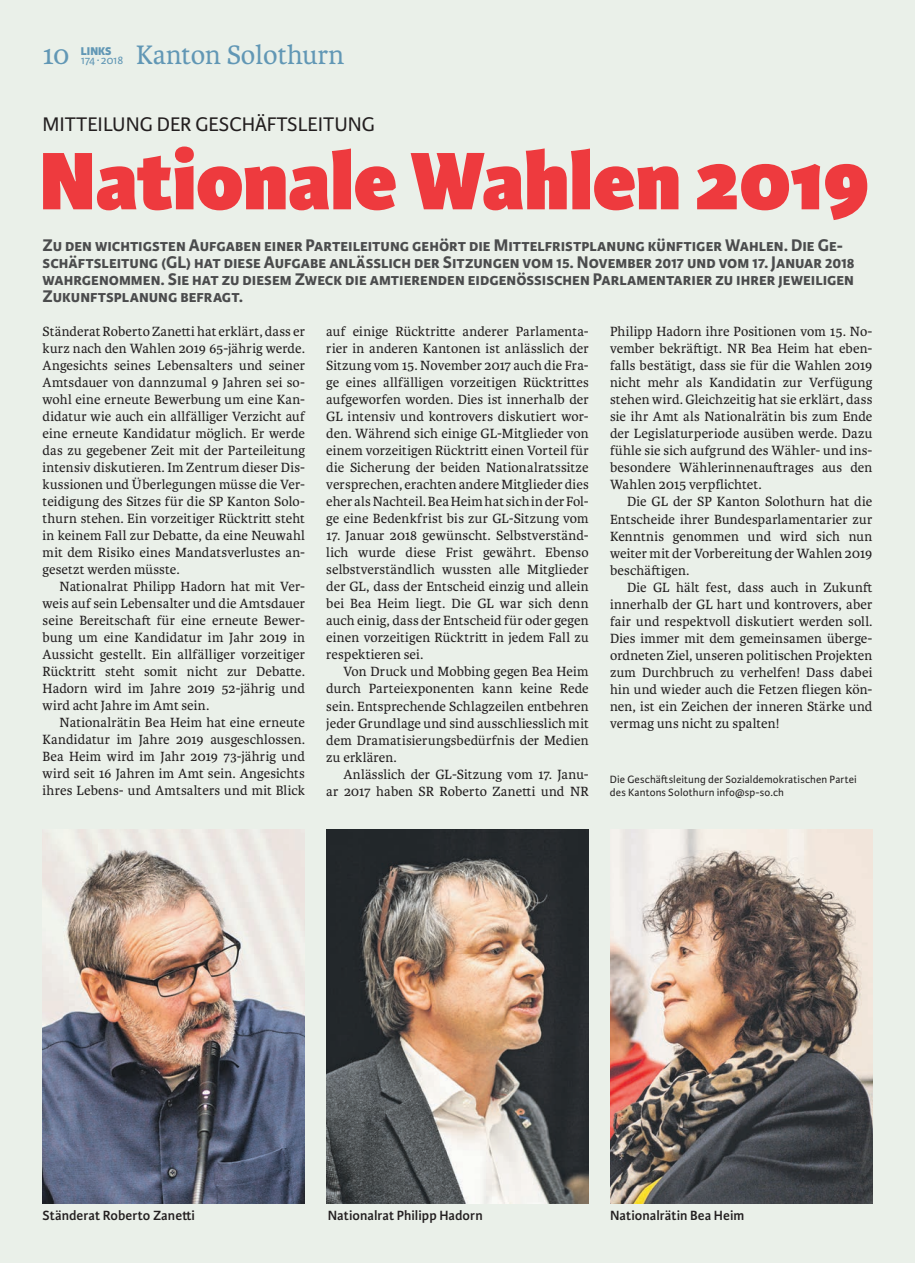
<style>
.page{position:relative;width:915px;height:1263px;background:#fff}
.page>*{position:absolute;margin:0;border:0;box-sizing:border-box;transform-origin:0 0}
.t1{font:800 87px "Karmina Sans";letter-spacing:-.005em;color:#ee3a3e}
.t2{font:28.5px "Karmina";color:#6197b5}
.t3{font:21px "Karmina Sans";color:#231f20}
.t4{font:700 18px/17px "Karmina Sans";color:#4b4c4d}
.t5{font:14.25px/17px "Karmina";letter-spacing:.01em;color:#231f20;text-align:justify}
.t6{font:600 14.25px "Karmina Sans";letter-spacing:.005em;color:#231f20}
.t7{font:12px "Karmina Sans";letter-spacing:-.02em;color:#6197b5}
.t8{font:800 12px "Karmina Sans";color:#6197b5}
.t9{font:11.25px/12.8px "Karmina Sans";letter-spacing:.015em;color:#231f20}
</style>
<div class="page">
<div style="left:0;top:0;width:914px;height:1263px;background:#eaf0e9"></div>
<img style="left:326px;top:829px;width:262px;height:374px">
<img style="left:43px;top:829px;width:262px;height:374px">
<img style="left:610px;top:829px;width:262px;height:374px">
<p class="t7" style="left:81px;top:53px;width:44px">174∙ 2018</p>
<h2 class="t2" style="left:136px;top:39px;width:209px">Kanton Solothurn</h2>
<h2 class="t2" style="left:43px;top:39px;width:28px">10</h2>
<p class="t8" style="left:81px;top:44px;width:32px">LINKS</p>
<h3 class="t3" style="left:43px;top:113px;width:334px">MITTEILUNG DER GESCHÄFTSLEITUNG</h3>
<h1 class="t1" style="left:40px;top:129px;width:831px">Nationale Wahlen 2019</h1>
<p class="t4" style="left:43px;top:237px;width:813px">Zu den wichtigsten Aufgaben einer Parteileitung gehört die Mittelfristplanung künftiger Wahlen. Die Ge&shy;schäftsleitung (GL) hat diese Aufgabe anlässlich der Sitzungen vom 15. November 2017 und vom 17. Januar 2018 wahrgenommen. Sie hat zu diesem Zweck die amtierenden eidgenössischen Parlamentarier zu ihrer jeweiligen Zukunftsplanung befragt.</p>
<p class="t5" style="left:43px;top:323px;width:264px">Ständerat Roberto Zanetti hat erklärt, dass er kurz nach den Wahlen 2019 65-jährig werde.<br>Angesichts seines Lebensalters und seiner Amtsdauer von dannzumal 9 Jahren sei so&shy;wohl eine erneute Bewerbung um eine Kan&shy;didatur wie auch ein allfälliger Verzicht auf eine erneute Kandidatur möglich. Er werde das zu gegebener Zeit mit der Parteileitung intensiv diskutieren. Im Zentrum dieser Dis&shy;kussionen und Überlegungen müsse die Ver&shy;teidigung des Sitzes für die SP Kanton Solo&shy;thurn stehen. Ein vorzeitiger Rücktritt steht in keinem Fall zur Debatte, da eine Neuwahl mit dem Risiko eines Mandatsverlustes an&shy;gesetzt werden müsste.</p>
<p class="t5" style="left:43px;top:578px;width:264px;text-indent:17px">Nationalrat Philipp Hadorn hat mit Ver&shy;weis auf sein Lebensalter und die Amtsdauer seine Bereitschaft für eine erneute Bewer&shy;bung um eine Kandidatur im Jahr 2019 in Aussicht gestellt. Ein allfälliger vorzeitiger Rücktritt steht somit nicht zur Debatte.<br>Hadorn wird im Jahre 2019 52-jährig und wird acht Jahre im Amt sein.</p>
<p class="t5" style="left:43px;top:714px;width:264px;text-indent:17px">Nationalrätin Bea Heim hat eine erneute Kandidatur im Jahre 2019 ausgeschlossen.<br>Bea Heim wird im Jahr 2019 73-jährig und wird seit 16 Jahren im Amt sein. Angesichts ihres Lebens- und Amtsalters und mit Blick</p>
<p class="t5" style="left:326px;top:323px;width:264px">auf einige Rücktritte anderer Parlamenta&shy;rier in anderen Kantonen ist anlässlich der Sitzung vom 15. November 2017 auch die Fra&shy;ge eines allfälligen vorzeitigen Rücktrittes aufgeworfen worden. Dies ist innerhalb der GL intensiv und kontrovers diskutiert wor&shy;den. Während sich einige GL-Mitglieder von einem vorzeitigen Rücktritt einen Vorteil für die Sicherung der beiden Nationalratssitze versprechen, erachten andere Mitglieder dies eher als Nachteil. Bea Heim hat sich in der Fol&shy;ge eine Bedenkfrist bis zur GL-Sitzung vom</p>
<p class="t5" style="left:326px;top:527px;width:264px">17. Januar 2018 gewünscht. Selbstverständ&shy;lich wurde diese Frist gewährt. Ebenso selbstverständlich wussten alle Mitglieder der GL, dass der Entscheid einzig und allein bei Bea Heim liegt. Die GL war sich denn auch einig, dass der Entscheid für oder gegen einen vorzeitigen Rücktritt in jedem Fall zu respektieren sei.</p>
<p class="t5" style="left:326px;top:663px;width:264px;text-indent:17px">Von Druck und Mobbing gegen Bea Heim durch Parteiexponenten kann keine Rede sein. Entsprechende Schlagzeilen entbehren jeder Grundlage und sind ausschliesslich mit dem Dramatisierungsbedürfnis der Medien zu erklären.</p>
<p class="t5" style="left:326px;top:766px;width:264px;text-align:right">Anlässlich der GL-Sitzung vom 17. Janu-<br>ar 2017 haben SR Roberto Zanetti und NR</p>
<p class="t5" style="left:609px;top:323px;width:264px">Philipp Hadorn ihre Positionen vom 15. No&shy;vember bekräftigt. NR Bea Heim hat eben&shy;falls bestätigt, dass sie für die Wahlen 2019 nicht mehr als Kandidatin zur Verfügung stehen wird. Gleichzeitig hat sie erklärt, dass sie ihr Amt als Nationalrätin bis zum Ende der Legislaturperiode ausüben werde. Dazu fühle sie sich aufgrund des Wähler- und ins&shy;besondere Wählerinnenauftrages aus den Wahlen 2015 verpflichtet.</p>
<p class="t5" style="left:609px;top:494px;width:264px;text-indent:17px">Die GL der SP Kanton Solothurn hat die Entscheide ihrer Bundesparlamentarier zur Kenntnis genommen und wird sich nun weiter mit der Vorbereitung der Wahlen 2019 beschäftigen.</p>
<p class="t5" style="left:609px;top:579px;width:264px;text-indent:17px">Die GL hält fest, dass auch in Zukunft innerhalb der GL hart und kontrovers, aber fair und respektvoll diskutiert werden soll.<br>Dies immer mit dem gemeinsamen überge&shy;ordneten Ziel, unseren politischen Projekten zum Durchbruch zu verhelfen! Dass dabei hin und wieder auch die Fetzen fliegen kön&shy;nen, ist ein Zeichen der inneren Stärke und vermag uns nicht zu spalten!</p>
<p class="t9" style="left:609px;top:773px;width:248px">Die Geschäftsleitung der Sozialdemokratischen Partei des Kantons Solothurn info@sp-so.ch</p>
<p class="t6" style="left:43px;top:1208px;width:154px">Ständerat Roberto Zanetti</p>
<p class="t6" style="left:327px;top:1208px;width:156px">Nationalrat Philipp Hadorn</p>
<p class="t6" style="left:609px;top:1208px;width:136px">Nationalrätin Bea Heim</p>
</div>
